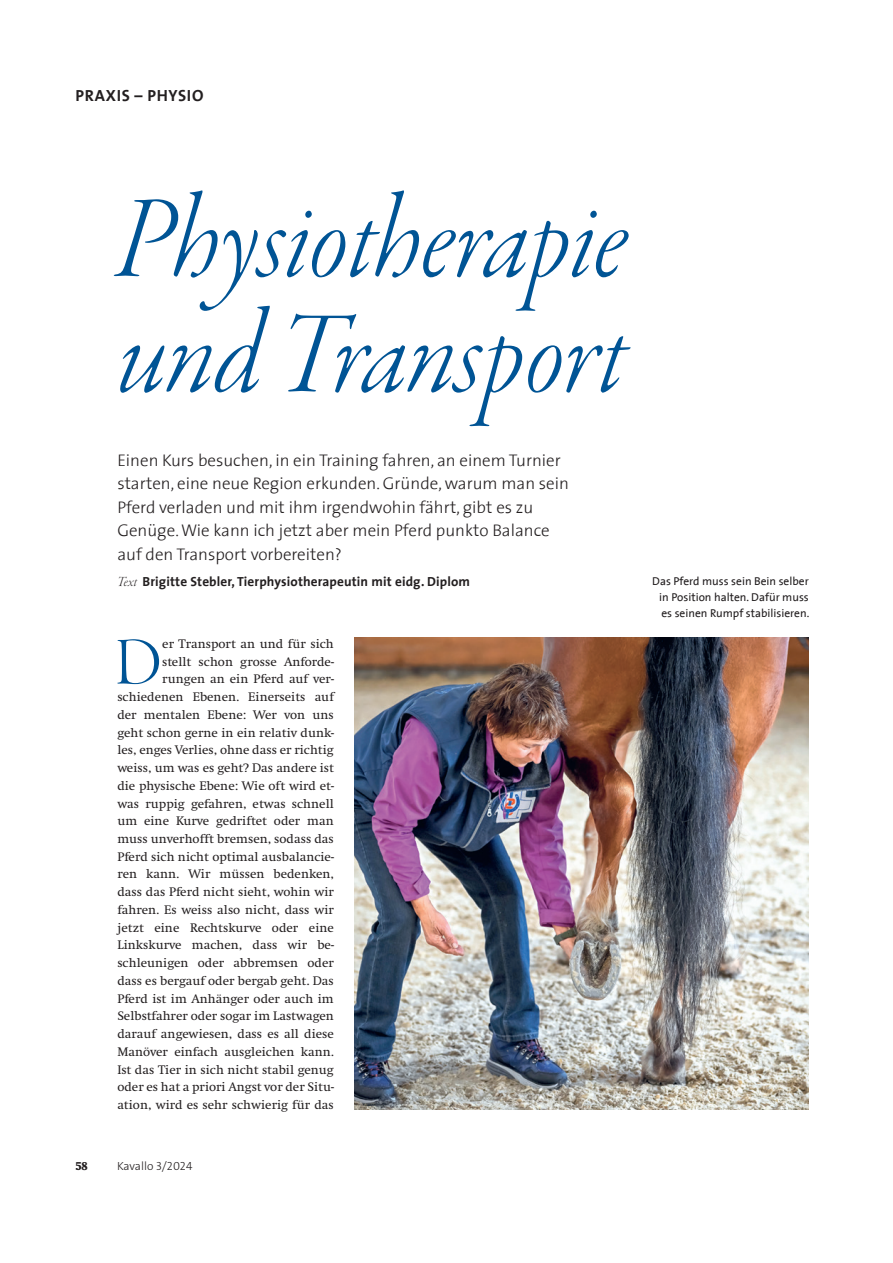
<style>
.page{position:relative;width:893px;height:1263px;background:#fff}
.page>*{position:absolute;margin:0;border:0;box-sizing:border-box;transform-origin:0 0}
.t1{font:122.7px/115.4px "Garamond Premr Pro Lt It Disp";letter-spacing:-.005em;color:#005495}
.t2{font:68.7px "Garamond Premr Pro Lt Disp";color:#005495}
.t3{font:300 16.95px/23.7px "The Sans";color:#231f20}
.t4{font:700 16.2px "The Sans";letter-spacing:.045em;color:#231f20}
.t5{font:700 13.35px "The Sans";letter-spacing:.01em;color:#231f20}
.t6{font:12.9px/17.7px "Swift";color:#231f20;text-align:right}
.t7{font:300 11.85px "The Sans Trial";color:#231f20}
.t8{font:700 condensed 11.85px "Swift";color:#231f20}
.t9{font:11.55px/15.9px "The Sans";color:#231f20;text-align:justify}
.s1{font-family:"Garamond Premr Pro Lt It Disp";font-weight:400;font-size:14.85px}
</style>
<div class="page">
<img style="left:354px;top:638px;width:455px;height:471px">
<p class="t4" style="left:76px;top:89px;width:129px">PRAXIS – PHYSIO</p>
<h1 class="t1" style="left:117px;top:176px;width:512px">Physiotherapie und Transport</h1>
<p class="t3" style="left:117px;top:449px;width:453px">Einen Kurs besuchen, in ein Training fahren, an einem Turnier starten, eine neue Region erkunden. Gründe, warum man sein Pferd verladen und mit ihm irgendwohin fährt, gibt es zu Genüge. Wie kann ich jetzt aber mein Pferd punkto Balance auf den Transport vorbereiten?</p>
<p class="t5" style="left:117px;top:576px;width:354px"><span class="s1">Text</span> Brigitte Stebler, Tierphysiotherapeutin mit eidg. Diplom</p>
<p class="t6" style="left:117px;top:636px;width:218px">er Transport an und für sich<br>stellt schon grosse Anforde&shy;rungen an ein Pferd auf ver&shy;schiedenen Ebenen. Einerseits auf der mentalen Ebene: Wer von uns geht schon gerne in ein relativ dunk&shy;les, enges Verlies, ohne dass er richtig weiss, um was es geht? Das andere ist die physische Ebene: Wie oft wird et&shy;was ruppig gefahren, etwas schnell um eine Kurve gedriftet oder man muss unverhofft bremsen, sodass das Pferd sich nicht optimal ausbalancie&shy;ren kann. Wir müssen bedenken, dass das Pferd nicht sieht, wohin wir fahren. Es weiss also nicht, dass wir jetzt eine Rechtskurve oder eine Linkskurve machen, dass wir be&shy;schleunigen oder abbremsen oder dass es bergauf oder bergab geht. Das Pferd ist im Anhänger oder auch im Selbstfahrer oder sogar im Lastwagen darauf angewiesen, dass es all diese Manöver einfach ausgleichen kann.<br>Ist das Tier in sich nicht stabil genug oder es hat a priori Angst vor der Situ&shy;ation, wird es sehr schwierig für das</p>
<h2 class="t2" style="left:115px;top:619px;width:49px">D</h2>
<p class="t8" style="left:75px;top:1159px;width:14px">58</p>
<p class="t7" style="left:117px;top:1159px;width:77px">Kavallo 3/2024</p>
<p class="t9" style="left:659px;top:574px;width:152px;text-indent:-7px">Das Pferd muss sein Bein selber in Position halten. Dafür muss es seinen Rumpf stabilisieren.</p>
</div>
